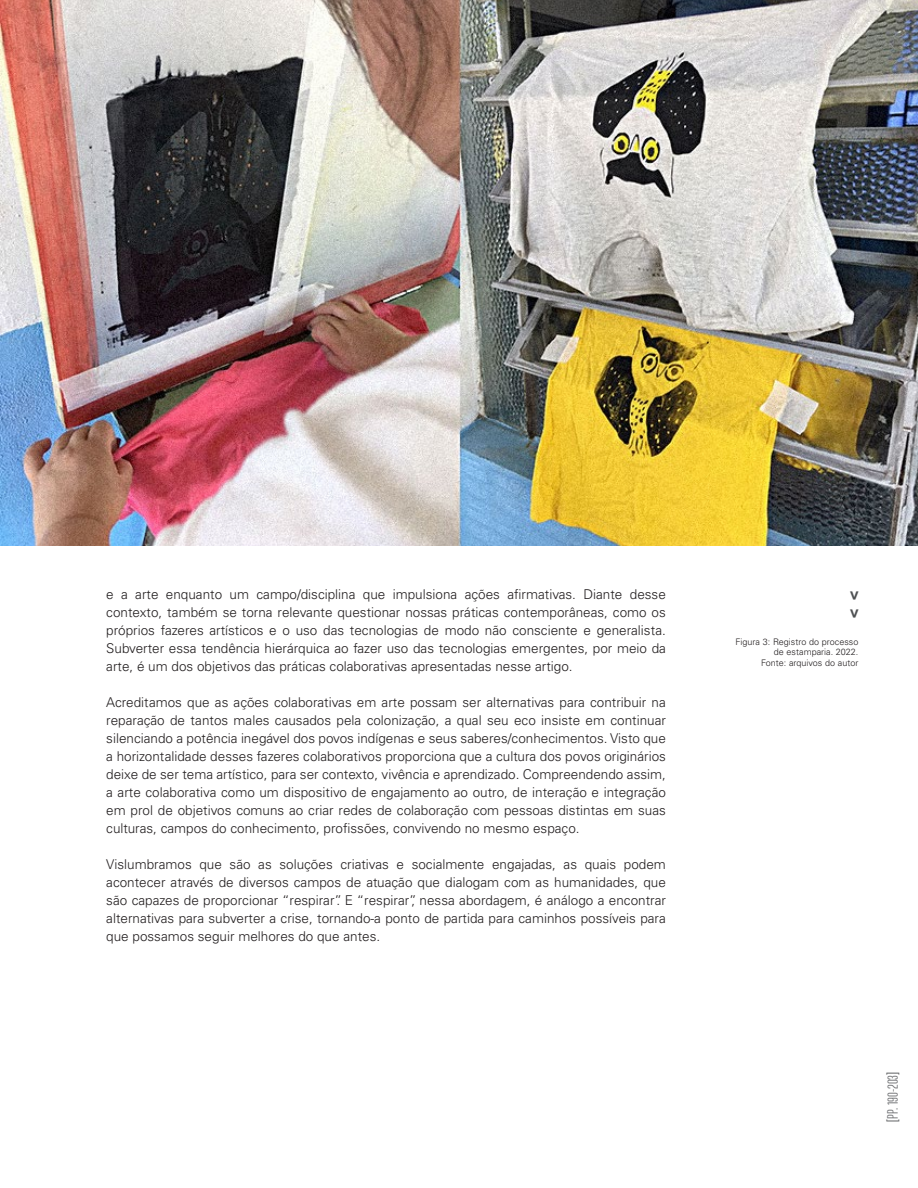
<style>
.page{position:relative;width:918px;height:1188px;background:#fff}
.page>*{position:absolute;margin:0;border:0;box-sizing:border-box;transform-origin:0 0}
.t1{font:15px "Ristretto Pro";color:#6c6d70}
.t2{font:300 13.5px/18px "Univers LT Std";color:#231f20;text-align:justify}
.t3{font:300 9px/10.5px "Univers LT Std";color:#231f20;text-align:right}
.s1{color:#4f5153}
</style>
<div class="page">
<img style="left:0;top:0;width:918px;height:545px">
<p class="t2" style="left:106px;top:585px;width:561px">e a arte enquanto um campo/disciplina que impulsiona ações afirmativas. Diante desse contexto, também se torna relevante questionar nossas práticas contemporâneas, como os próprios fazeres artísticos e o uso das tecnologias de modo não consciente e generalista.<br>Subverter essa tendência hierárquica ao fazer uso das tecnologias emergentes, por meio da arte, é um dos objetivos das práticas colaborativas apresentadas nesse artigo.</p>
<p class="t2" style="left:106px;top:693px;width:561px">Acreditamos que as ações colaborativas em arte possam ser alternativas para contribuir na reparação de tantos males causados pela colonização, a qual seu eco insiste em continuar silenciando a potência inegável dos povos indígenas e seus saberes/conhecimentos. Visto que a horizontalidade desses fazeres colaborativos proporciona que a cultura dos povos originários deixe de ser tema artístico, para ser contexto, vivência e aprendizado. Compreendendo assim, a arte colaborativa como um dispositivo de engajamento ao outro, de interação e integração em prol de objetivos comuns ao criar redes de colaboração com pessoas distintas em suas culturas, campos do conhecimento, profissões, convivendo no mesmo espaço.</p>
<p class="t2" style="left:106px;top:855px;width:561px">Vislumbramos que são as soluções criativas e socialmente engajadas, as quais podem acontecer através de diversos campos de atuação que dialogam com as humanidades, que são capazes de proporcionar “respirar”. E “respirar”, nessa abordagem, é análogo a encontrar alternativas para subverter a crise, tornando-a ponto de partida para caminhos possíveis para que possamos seguir melhores do que antes.</p>
<p class="t3" style="left:736px;top:636px;width:124px">Figura 3: Registro do processo de estamparia. 2022.<br>Fonte: arquivos do autor</p>
<p class="t1" style="left:884px;top:1122px;width:51px;rotate:-90deg"><span class="s1">[</span>PP. 190-203<span class="s1">]</span></p>
</div>
